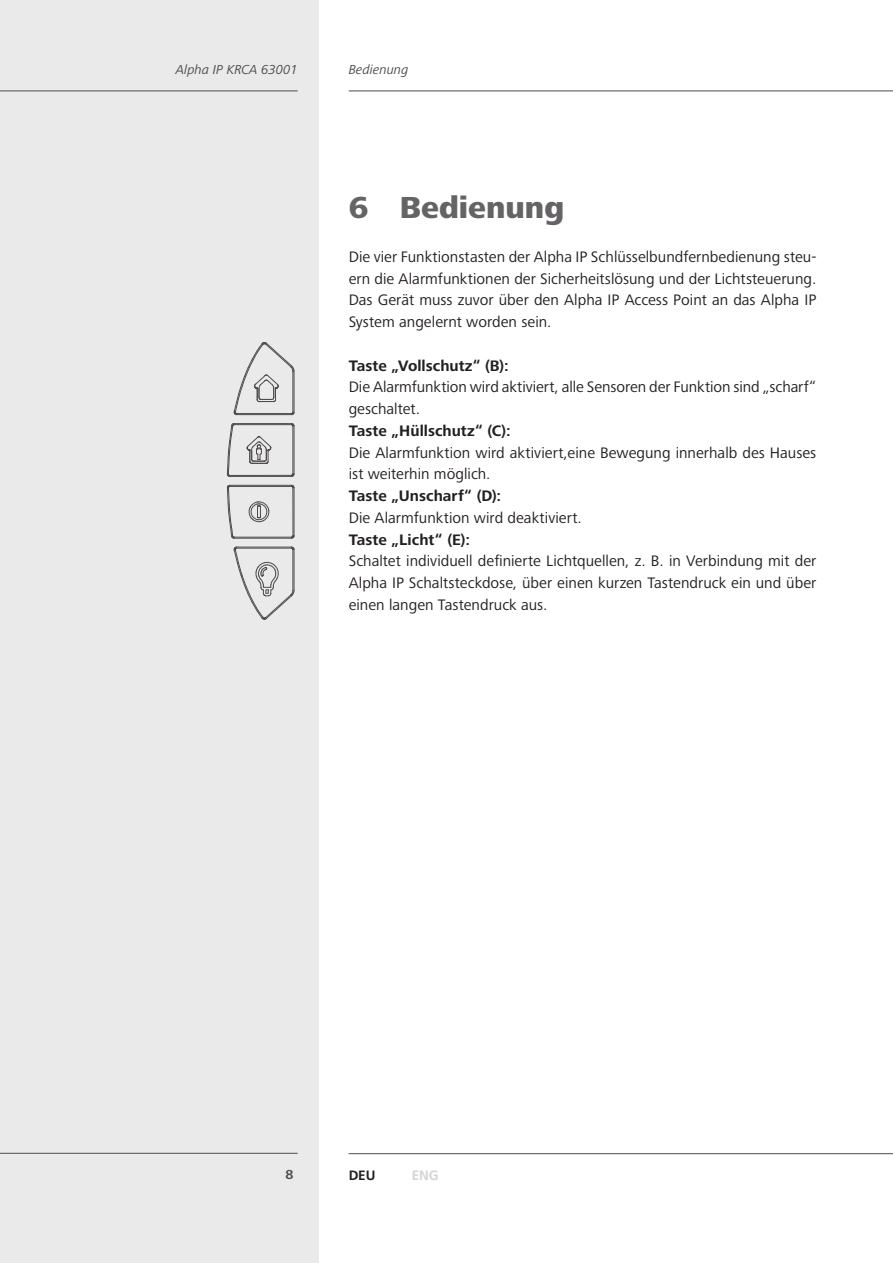
<style>
.page{position:relative;width:893px;height:1263px;background:#fff}
.page>*{position:absolute;margin:0;border:0;box-sizing:border-box;transform-origin:0 0}
.t1{font:800 31.5px "Frutiger Next LTW1 G";color:#656365}
.t2{font:15.75px/21.8px "Frutiger Next LTW1 G";color:#241f1f;text-align:justify}
.t3{font:700 15.75px "Frutiger Next LTW1 G";color:#241f1f}
.t4{font:italic 13.5px "Frutiger Next LTW1 G";color:#4e4b4c}
.t5{font:700 13.5px "Frutiger LT Com";color:#241f1f}
.t6{font:700 13.5px "Frutiger LT Com";color:#d5d4d5}
.t7{font:700 13.5px "Frutiger Next LTW1 G";color:#4e4b4c}
</style>
<div class="page">
<div style="left:0;top:0;width:319px;height:1263px;background:#ebeaea"></div>
<hr style="left:349px;top:1153px;width:544px;height:1px;background:#4e4b4c">
<hr style="left:0;top:1153px;width:298px;height:1px;background:#4e4b4c">
<hr style="left:349px;top:91px;width:544px;height:1px;background:#4e4b4c">
<hr style="left:0;top:91px;width:298px;height:1px;background:#4e4b4c">
<hr style="left:230px;top:485px;width:61px;height:1px;background:#4e4b4c">
<hr style="left:294px;top:488px;width:1px;height:48px;background:#4e4b4c">
<hr style="left:234px;top:538px;width:57px;height:1px;background:#4e4b4c">
<hr style="left:234px;top:424px;width:57px;height:1px;background:#4e4b4c">
<hr style="left:292px;top:426px;width:1px;height:48px;background:#4e4b4c">
<hr style="left:230px;top:486px;width:61px;height:1px;background:#4e4b4c">
<hr style="left:292px;top:488px;width:1px;height:48px;background:#4e4b4c">
<svg style="left:291px;top:484px;width:4px;height:5px"></svg>
<svg style="left:290px;top:473px;width:5px;height:4px"></svg>
<svg style="left:226px;top:423px;width:9px;height:54px"></svg>
<svg style="left:290px;top:535px;width:5px;height:4px"></svg>
<hr style="left:234px;top:537px;width:57px;height:1px;background:#4e4b4c">
<svg style="left:226px;top:484px;width:9px;height:55px"></svg>
<hr style="left:234px;top:423px;width:57px;height:1px;background:#4e4b4c">
<svg style="left:290px;top:423px;width:5px;height:4px"></svg>
<hr style="left:294px;top:426px;width:1px;height:48px;background:#4e4b4c">
<hr style="left:230px;top:475px;width:61px;height:1px;background:#4e4b4c">
<hr style="left:230px;top:476px;width:61px;height:1px;background:#4e4b4c">
<svg style="left:233px;top:546px;width:62px;height:74px"></svg>
<svg style="left:248px;top:501px;width:22px;height:22px"></svg>
<svg style="left:233px;top:342px;width:62px;height:74px"></svg>
<svg style="left:246px;top:436px;width:26px;height:28px"></svg>
<p class="t4" style="left:176px;top:61px;width:123px">Alpha IP KRCA 63001</p>
<p class="t4" style="left:349px;top:61px;width:61px">Bedienung</p>
<h1 class="t1" style="left:349px;top:190px;width:217px">6 Bedienung</h1>
<p class="t2" style="left:349px;top:246px;width:469px">Die vier Funktionstasten der Alpha IP Schlüsselbundfernbedienung steu&shy;ern die Alarmfunktionen der Sicherheitslösung und der Lichtsteuerung.<br>Das Gerät muss zuvor über den Alpha IP Access Point an das Alpha IP System angelernt worden sein.</p>
<p class="t3" style="left:349px;top:356px;width:161px">Taste „Vollschutz“ (B):</p>
<p class="t2" style="left:349px;top:377px;width:469px">Die Alarmfunktion wird aktiviert, alle Sensoren der Funktion sind „scharf“ geschaltet.</p>
<p class="t3" style="left:349px;top:421px;width:163px">Taste „Hüllschutz“ (C):</p>
<p class="t2" style="left:349px;top:442px;width:469px">Die Alarmfunktion wird aktiviert,eine Bewegung innerhalb des Hauses ist weiterhin möglich.</p>
<p class="t3" style="left:349px;top:487px;width:154px">Taste „Unscharf“ (D):</p>
<p class="t2" style="left:349px;top:507px;width:235px">Die Alarmfunktion wird deaktiviert.</p>
<p class="t3" style="left:349px;top:530px;width:123px">Taste „Licht“ (E):</p>
<p class="t2" style="left:349px;top:551px;width:469px">Schaltet individuell definierte Lichtquellen, z. B. in Verbindung mit der Alpha IP Schaltsteckdose, über einen kurzen Tastendruck ein und über einen langen Tastendruck aus.</p>
<p class="t7" style="left:285px;top:1167px;width:9px">8</p>
<p class="t5" style="left:349px;top:1166px;width:28px">DEU</p>
<p class="t6" style="left:412px;top:1166px;width:28px">ENG</p>
</div>
